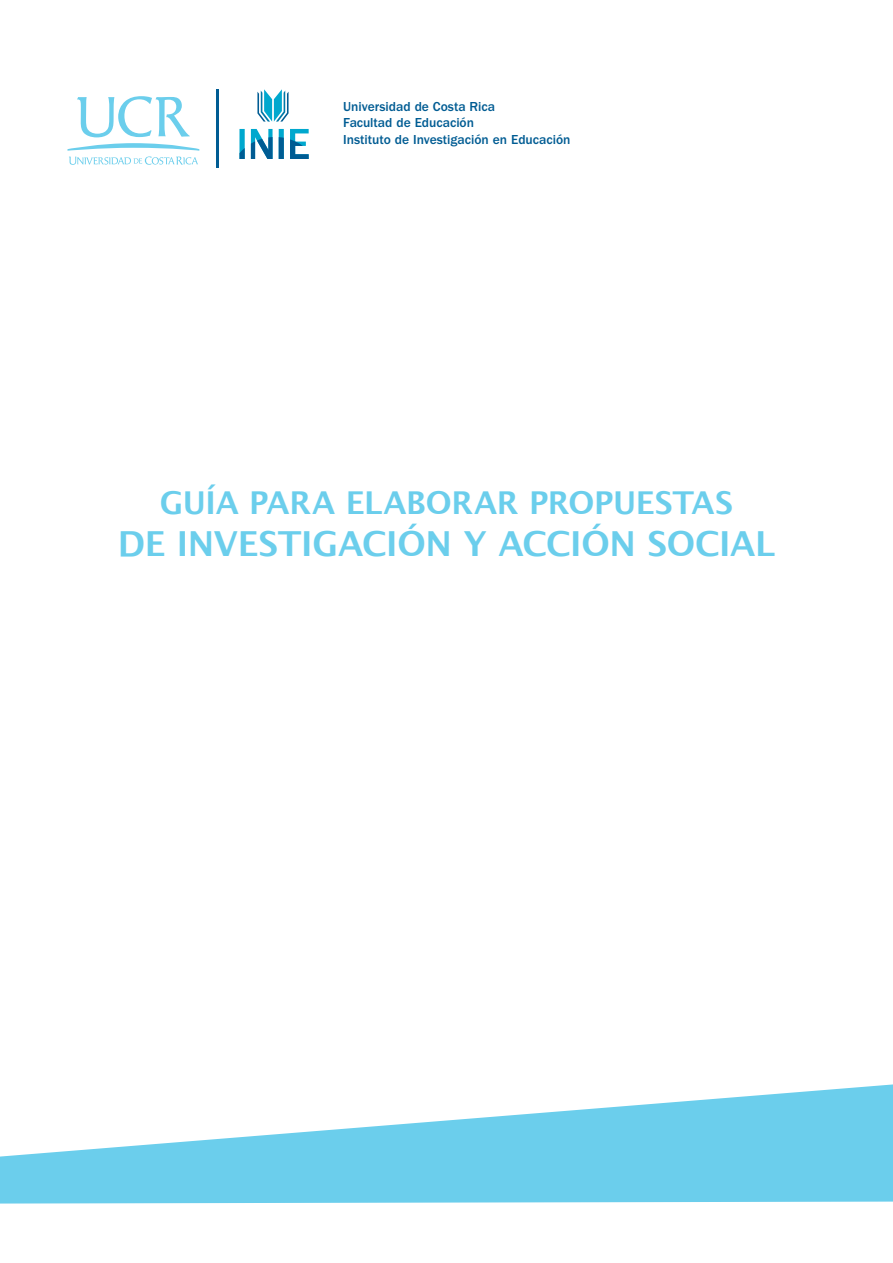
<style>
.page{position:relative;width:893px;height:1263px;background:#fff}
.page>*{position:absolute;margin:0;border:0;box-sizing:border-box;transform-origin:0 0}
.t1{font:700 34.5px "Lucida Grande";letter-spacing:-.01em;color:#6bceec}
.t2{font:700 31.5px "Lucida Grande";letter-spacing:-.01em;color:#6bceec}
.t3{font:500 13.5px/16.2px "ITC Franklin Gothic Std";color:#005c93}
</style>
<div class="page">
<svg style="left:0;top:1084px;width:893px;height:120px;fill:#6bceec"></svg>
<hr style="left:216px;top:89px;width:2px;height:78px;background:#005c93">
<svg style="left:257px;top:89px;width:32px;height:33px"></svg>
<div style="left:239px;top:129px;width:6px;height:30px;background:#00a8ce"></div>
<div style="left:279px;top:129px;width:5px;height:30px;background:#00a8ce"></div>
<svg style="left:290px;top:129px;width:19px;height:30px"></svg>
<svg style="left:279px;top:137px;width:5px;height:22px"></svg>
<svg style="left:251px;top:129px;width:22px;height:30px"></svg>
<svg style="left:239px;top:148px;width:6px;height:11px"></svg>
<svg style="left:77px;top:96px;width:113px;height:41px"></svg>
<svg style="left:67px;top:143px;width:132px;height:22px"></svg>
<p class="t3" style="left:343px;top:99px;width:229px">Universidad de Costa Rica<br>Facultad de Educación<br>Instituto de Investigación en Educación</p>
<h2 class="t2" style="left:160px;top:477px;width:575px">GUÍA PARA ELABORAR PROPUESTAS</h2>
<h1 class="t1" style="left:118px;top:515px;width:659px">DE INVESTIGACIÓN Y ACCIÓN SOCIAL</h1>
</div>
